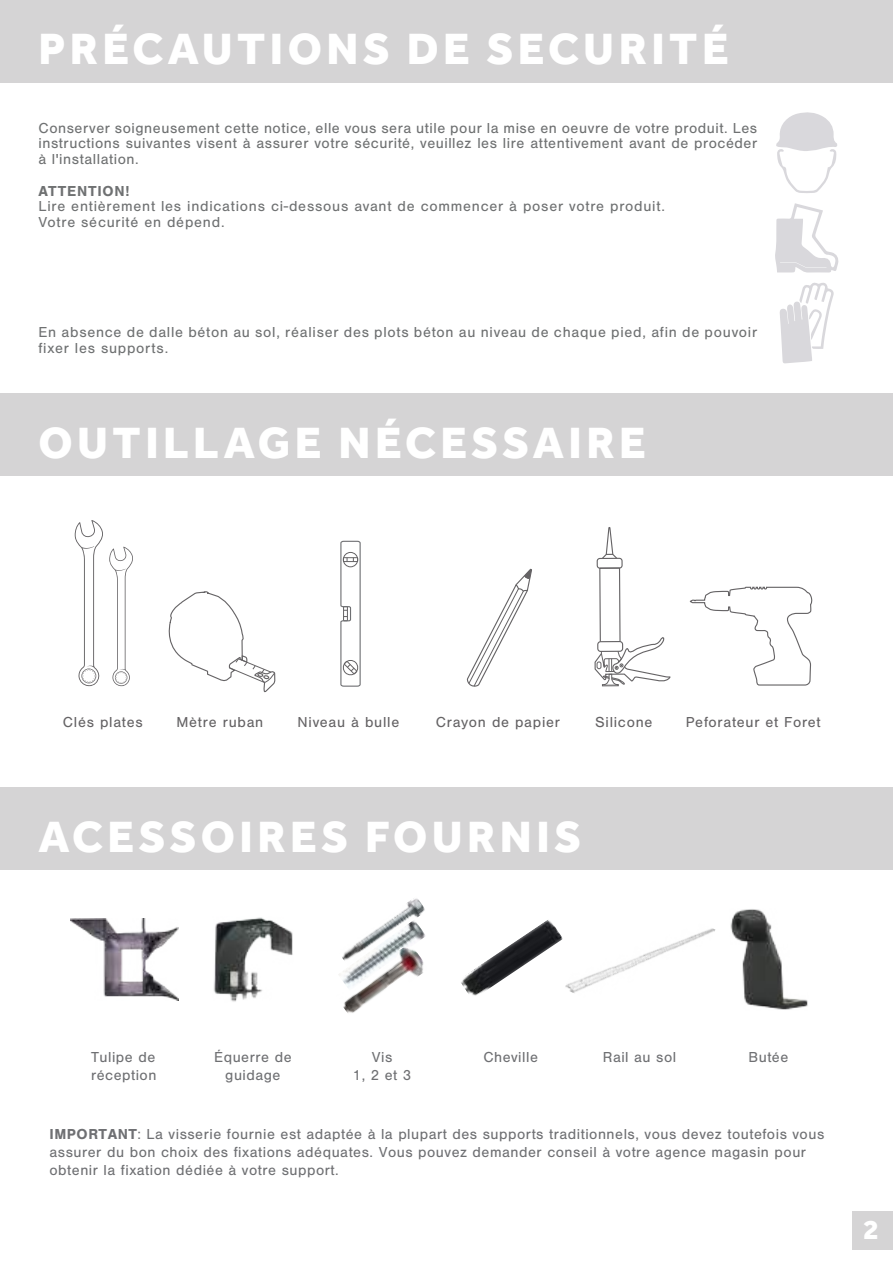
<style>
.page{position:relative;width:893px;height:1263px;background:#fff}
.page>*{position:absolute;margin:0;border:0;box-sizing:border-box;transform-origin:0 0}
.t1{font:800 45px "Effra";letter-spacing:.1em;color:#fff}
.t2{font:800 28.5px "Effra";color:#fff}
.t3{font:15px/15.8px "Nimbus San";letter-spacing:.05em;color:#6f7172}
.t4{font:15px/18px "Nimbus San";letter-spacing:.035em;color:#6f7073;text-align:center}
.t5{font:15px "Nimbus San";letter-spacing:.05em;color:#656365}
.t6{font:700 15px "Nimbus San";letter-spacing:.05em;color:#6f7172}
.s1{font-weight:700}
</style>
<div class="page">
<div style="left:852px;top:1211px;width:41px;height:38px;background:#d5d4d5"></div>
<div style="left:0;top:0;width:893px;height:82px;background:#d5d4d5"></div>
<div style="left:0;top:394px;width:893px;height:82px;background:#d5d4d5"></div>
<div style="left:0;top:787px;width:893px;height:82px;background:#d5d4d5"></div>
<svg style="left:75px;top:520px;width:28px;height:166px"></svg>
<svg style="left:109px;top:547px;width:24px;height:139px"></svg>
<svg style="left:601px;top:527px;width:17px;height:31px"></svg>
<svg style="left:594px;top:569px;width:77px;height:118px"></svg>
<div style="left:597px;top:558px;width:26px;height:11px;border:1px solid #656365;border-radius:3px"></div>
<div style="left:597px;top:641px;width:26px;height:11px;border:1px solid #656365;border-radius:3px"></div>
<svg style="left:168px;top:591px;width:108px;height:102px"></svg>
<svg style="left:466px;top:568px;width:66px;height:119px"></svg>
<svg style="left:689px;top:586px;width:124px;height:100px"></svg>
<svg style="left:340px;top:540px;width:21px;height:147px"></svg>
<img style="left:70px;top:918px;width:108px;height:82px">
<img style="left:213px;top:917px;width:80px;height:85px">
<img style="left:730px;top:909px;width:78px;height:101px">
<img style="left:565px;top:928px;width:150px;height:65px">
<img style="left:343px;top:991px;width:39px;height:22px">
<img style="left:339px;top:966px;width:84px;height:25px">
<img style="left:342px;top:898px;width:83px;height:68px">
<img style="left:461px;top:920px;width:102px;height:76px">
<svg style="left:776px;top:112px;width:61px;height:81px"></svg>
<svg style="left:780px;top:282px;width:54px;height:82px"></svg>
<svg style="left:775px;top:203px;width:64px;height:70px"></svg>
<h1 class="t1" style="left:38px;top:23px;width:692px">PRÉCAUTIONS DE SECURITÉ</h1>
<p class="t3" style="left:38px;top:120px;width:720px;text-align:justify">Conserver soigneusement cette notice, elle vous sera utile pour la mise en oeuvre de votre produit. Les instructions suivantes visent à assurer votre sécurité, veuillez les lire attentivement avant de procéder à l'installation.</p>
<p class="t6" style="left:38px;top:182px;width:93px">ATTENTION!</p>
<p class="t3" style="left:38px;top:199px;width:628px">Lire entièrement les indications ci-dessous avant de commencer à poser votre produit.<br>Votre sécurité en dépend.</p>
<p class="t3" style="left:38px;top:325px;width:720px">En absence de dalle béton au sol, réaliser des plots béton au niveau de chaque pied, afin de pouvoir fixer les supports.</p>
<h1 class="t1" style="left:38px;top:416px;width:609px">OUTILLAGE NÉCESSAIRE</h1>
<p class="t5" style="left:63px;top:713px;width:81px">Clés plates</p>
<p class="t5" style="left:176px;top:713px;width:88px">Mètre ruban</p>
<p class="t5" style="left:297px;top:713px;width:103px">Niveau à bulle</p>
<p class="t5" style="left:436px;top:713px;width:126px">Crayon de papier</p>
<p class="t5" style="left:595px;top:714px;width:59px">Silicone</p>
<p class="t5" style="left:686px;top:714px;width:136px">Peforateur et Foret</p>
<h1 class="t1" style="left:38px;top:810px;width:544px">ACESSOIRES FOURNIS</h1>
<p class="t4" style="left:91px;top:1048px;width:67px;text-align:left">Tulipe de réception</p>
<p class="t4" style="left:214px;top:1048px;width:79px">Équerre de guidage</p>
<p class="t4" style="left:353px;top:1048px;width:60px">Vis<br>1, 2 et 3</p>
<p class="t4" style="left:483px;top:1048px;width:56px">Cheville</p>
<p class="t4" style="left:603px;top:1048px;width:75px">Rail au sol</p>
<p class="t4" style="left:748px;top:1048px;width:41px">Butée</p>
<p class="t4" style="left:50px;top:1125px;width:776px;text-align:left"><span class="s1">IMPORTANT</span>: La visserie fournie est adaptée à la plupart des supports traditionnels, vous devez toutefois vous assurer du bon choix des fixations adéquates. Vous pouvez demander conseil à votre agence magasin pour obtenir la fixation dédiée à votre support.</p>
<h2 class="t2" style="left:863px;top:1213px;width:17px">2</h2>
</div>
